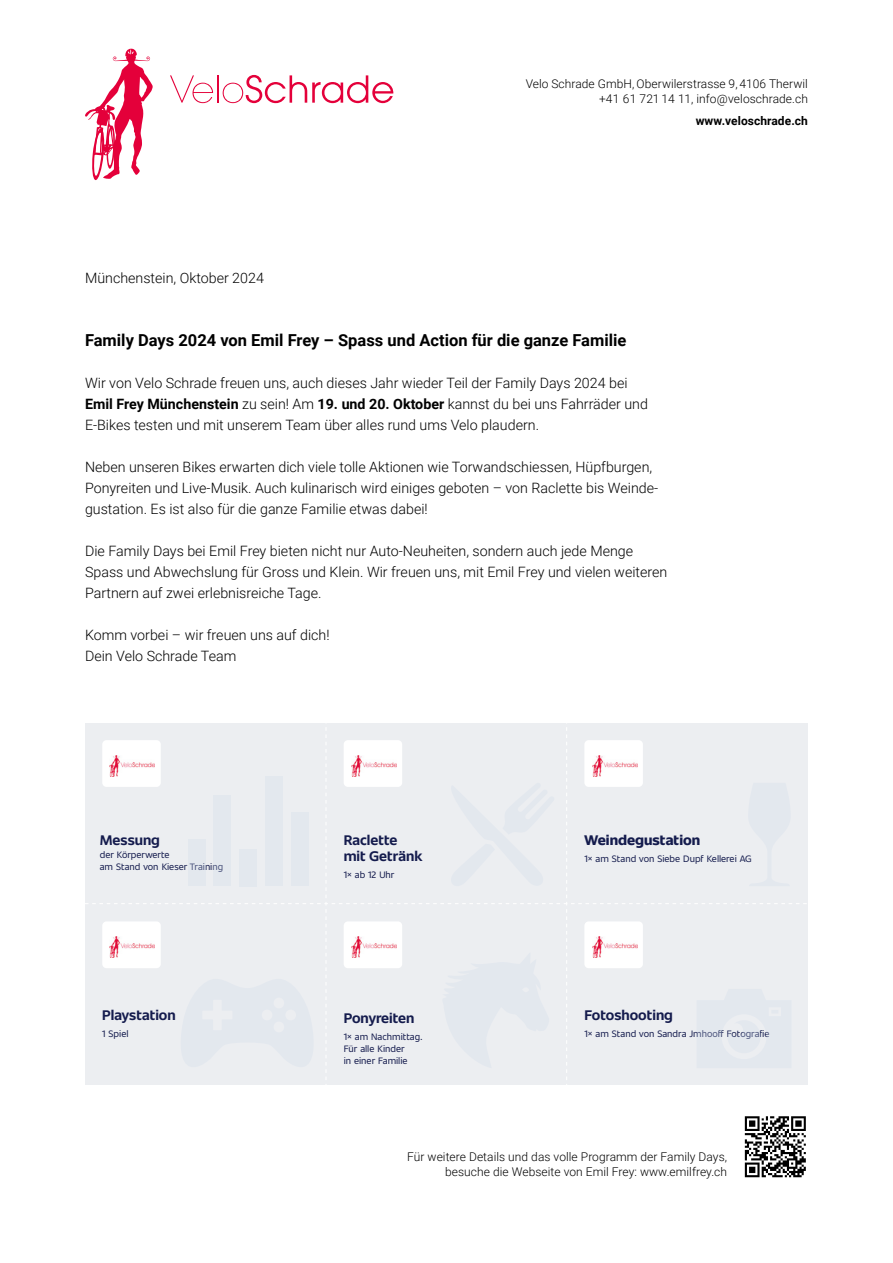
<style>
.page{position:relative;width:893px;height:1263px;background:#fff}
.page>*{position:absolute;margin:0;border:0;box-sizing:border-box;transform-origin:0 0}
.t1{font:700 16.5px "Roboto";color:#000}
.t2{font:700 14.55px/15.8px "EF Sans";color:#141b4d}
.t3{font:900 14.55px "EF Sans";color:#141b4d}
.t4{font:300 14.25px/21px "Roboto";color:#000}
.t5{font:300 12px/15px "Roboto";letter-spacing:.005em;color:#000;text-align:right}
.t6{font:700 12px "Roboto";letter-spacing:.005em;color:#000}
.t7{font:9.75px/12.1px "EF Sans";color:#141b4d}
.s1{font-weight:700}
</style>
<div class="page">
<svg style="left:85px;top:723px;width:723px;height:361px"></svg>
<div style="left:107px;top:750px;width:49px;height:30px;background:#fff;border-radius:3px"></div>
<img style="left:110px;top:755px;width:45px;height:21px">
<div style="left:107px;top:932px;width:49px;height:29px;background:#fff;border-radius:3px"></div>
<img style="left:110px;top:936px;width:45px;height:21px">
<div style="left:348px;top:750px;width:50px;height:30px;background:#fff;border-radius:3px"></div>
<img style="left:351px;top:755px;width:45px;height:21px">
<div style="left:348px;top:932px;width:50px;height:29px;background:#fff;border-radius:3px"></div>
<img style="left:351px;top:936px;width:45px;height:21px">
<div style="left:589px;top:750px;width:49px;height:30px;background:#fff;border-radius:3px"></div>
<img style="left:592px;top:755px;width:45px;height:21px">
<div style="left:589px;top:932px;width:49px;height:29px;background:#fff;border-radius:3px"></div>
<img style="left:592px;top:936px;width:45px;height:21px">
<svg style="left:170px;top:75px;width:223px;height:28px"></svg>
<svg style="left:85px;top:49px;width:68px;height:131px"></svg>
<svg style="left:744px;top:1116px;width:58px;height:62px"></svg>
<svg style="left:745px;top:1116px;width:61px;height:61px"></svg>
<p class="t4" style="left:85px;top:267px;width:180px">Münchenstein, Oktober 2024</p>
<p class="t5" style="left:526px;top:76px;width:284px">Velo Schrade GmbH, Oberwilerstrasse 9, 4106 Therwil +41 61 721 14 11, info@veloschrade.ch</p>
<p class="t6" style="left:696px;top:112px;width:114px">www.veloschrade.ch</p>
<p class="t1" style="left:85px;top:328px;width:543px">Family Days 2024 von Emil Frey – Spass und Action für die ganze Familie</p>
<p class="t4" style="left:85px;top:372px;width:564px">Wir von Velo Schrade freuen uns, auch dieses Jahr wieder Teil der Family Days 2024 bei<br><span class="s1">Emil Frey Münchenstein</span> zu sein! Am <span class="s1">19. und 20. Oktober</span> kannst du bei uns Fahrräder und<br>E-Bikes testen und mit unserem Team über alles rund ums Velo plaudern.</p>
<p class="t4" style="left:85px;top:456px;width:575px">Neben unseren Bikes erwarten dich viele tolle Aktionen wie Torwandschiessen, Hüpfburgen,<br>Ponyreiten und Live-Musik. Auch kulinarisch wird einiges geboten – von Raclette bis Weinde&shy;gustation. Es ist also für die ganze Familie etwas dabei!</p>
<p class="t4" style="left:85px;top:540px;width:584px">Die Family Days bei Emil Frey bieten nicht nur Auto-Neuheiten, sondern auch jede Menge<br>Spass und Abwechslung für Gross und Klein. Wir freuen uns, mit Emil Frey und vielen weiteren<br>Partnern auf zwei erlebnisreiche Tage.</p>
<p class="t4" style="left:85px;top:624px;width:246px">Komm vorbei – wir freuen uns auf dich!<br>Dein Velo Schrade Team</p>
<p class="t2" style="left:100px;top:832px;width:62px">Messung</p>
<p class="t7" style="left:100px;top:848px;width:125px">der Körperwerte<br>am Stand von Kieser Training</p>
<p class="t2" style="left:102px;top:1006px;width:75px">Playstation</p>
<p class="t7" style="left:102px;top:1027px;width:28px">1 Spiel</p>
<p class="t2" style="left:344px;top:832px;width:80px">Raclette mit Getränk</p>
<p class="t7" style="left:344px;top:868px;width:52px">1× ab 12 Uhr</p>
<p class="t2" style="left:344px;top:1009px;width:72px">Ponyreiten</p>
<p class="t7" style="left:344px;top:1030px;width:80px">1× am Nachmittag.<br>Für alle Kinder<br>in einer Familie</p>
<p class="t3" style="left:584px;top:830px;width:117px">Weindegustation</p>
<p class="t7" style="left:584px;top:853px;width:169px">1× am Stand von Siebe Dupf Kellerei AG</p>
<p class="t2" style="left:584px;top:1006px;width:90px">Fotoshooting</p>
<p class="t7" style="left:584px;top:1027px;width:187px">1× am Stand von Sandra Jmhooff Fotografie</p>
<p class="t5" style="left:407px;top:1149px;width:321px">Für weitere Details und das volle Programm der Family Days, besuche die Webseite von Emil Frey: www.emilfrey.ch</p>
</div>
